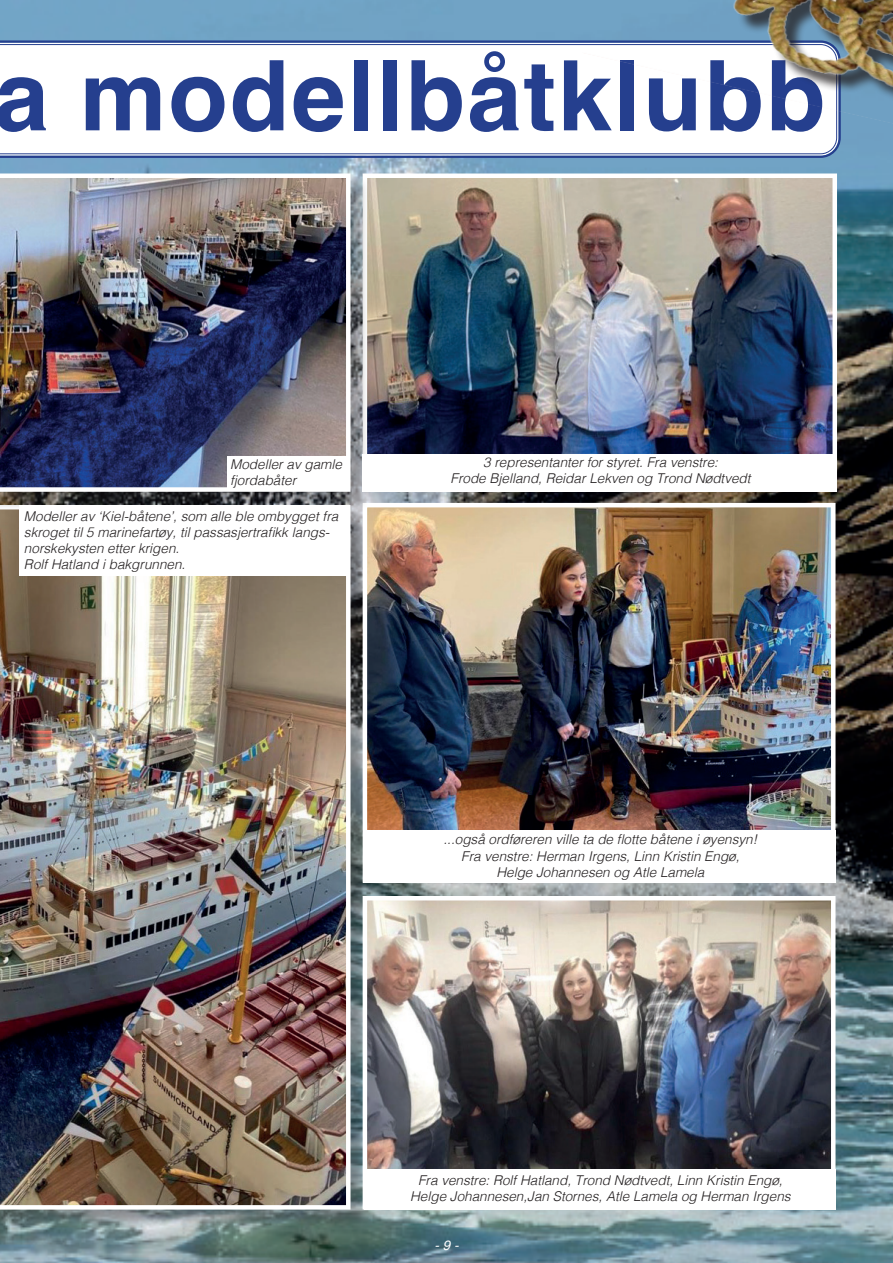
<style>
.page{position:relative;width:893px;height:1263px;background:#fff}
.page>*{position:absolute;margin:0;border:0;box-sizing:border-box;transform-origin:0 0}
.t1{font:700 97.5px "Helvetica";letter-spacing:.02em;color:#253f8e}
.t2{font:italic 300 13.5px/16.2px "Helvetica";color:#231f20;text-align:center}
.t3{font:italic 13.5px "Helvetica";color:#fff}
</style>
<div class="page">
<img style="left:0;top:0;width:893px;height:1263px">
<div style="left:0;top:507px;width:369px;height:721px;background:#231f20;opacity:.35"></div>
<img style="left:0;top:511px;width:351px;height:698px">
<svg style="left:0;top:40px;width:841px;height:118px;background:#6a7fb3"></svg>
<svg style="left:0;top:44px;width:837px;height:110px"></svg>
<img style="left:369px;top:178px;width:463px;height:276px">
<div style="left:363px;top:173px;width:474px;height:319px;border:4px solid #fff"></div>
<img style="left:368px;top:508px;width:462px;height:322px">
<div style="left:363px;top:503px;width:472px;height:380px;border:4px solid #fff"></div>
<img style="left:368px;top:901px;width:462px;height:268px">
<div style="left:363px;top:896px;width:472px;height:313px;border:4px solid #fff"></div>
<div style="left:0;top:176px;width:369px;height:335px;background:#231f20;opacity:.35"></div>
<img style="left:0;top:173px;width:351px;height:319px">
<div style="left:363px;top:454px;width:474px;height:38px;background:#fff"></div>
<div style="left:363px;top:830px;width:472px;height:53px;background:#fff"></div>
<div style="left:364px;top:1169px;width:471px;height:40px;background:#fff"></div>
<div style="left:20px;top:506px;width:330px;height:70px;background:#fff"></div>
<div style="left:227px;top:456px;width:120px;height:32px;background:#fff"></div>
<img style="left:582px;top:0;width:311px;height:123px">
<h1 class="t1" style="left:-6px;top:17px;width:833px">a modellbåtklubb</h1>
<p class="t2" style="left:230px;top:455px;width:113px;text-align:left">Modeller av gamle fjordabåter</p>
<p class="t2" style="left:24px;top:507px;width:316px;text-align:left">Modeller av ‘Kiel-båtene’, som alle ble ombygget fra skroget til 5 marinefartøy, til passasjertrafikk langs&shy;norskekysten etter krigen.<br>Rolf Hatland i bakgrunnen.</p>
<p class="t2" style="left:450px;top:453px;width:302px">3 representanter for styret. Fra venstre:<br>Frode Bjelland, Reidar Lekven og Trond Nødtvedt</p>
<p class="t2" style="left:444px;top:831px;width:315px">...også ordføreren ville ta de flotte båtene i øyensyn!<br>Fra venstre: Herman Irgens, Linn Kristin Engø,<br>Helge Johannesen og Atle Lamela</p>
<p class="t2" style="left:410px;top:1171px;width:382px">Fra venstre: Rolf Hatland, Trond Nødtvedt, Linn Kristin Engø,<br>Helge Johannesen,Jan Stornes, Atle Lamela og Herman Irgens</p>
<p class="t3" style="left:434px;top:1235px;width:26px">- 9 -</p>
</div>
